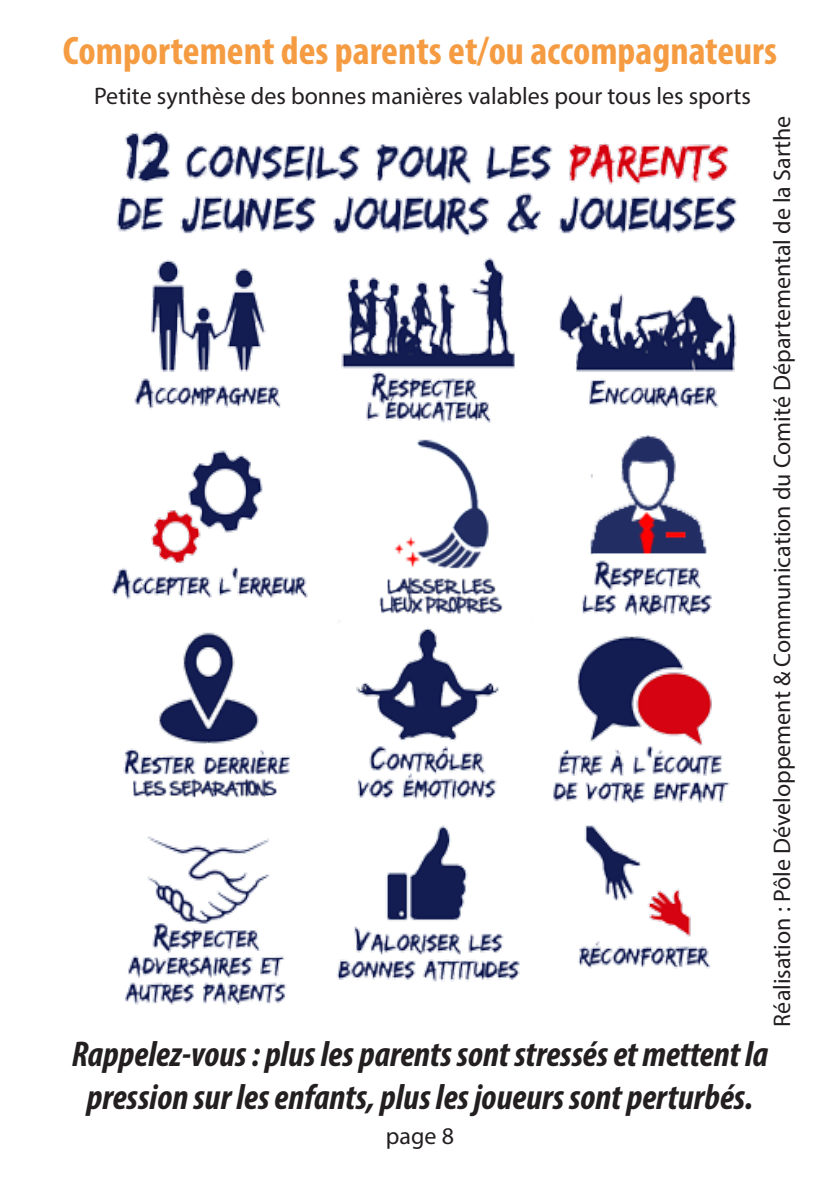
<style>
.page{position:relative;width:840px;height:1191px;background:#fff}
.page>*{position:absolute;margin:0;border:0;box-sizing:border-box;transform-origin:0 0}
.t1{font:700 condensed 40px "Myriad Pro";color:#f59c42}
.t2{font:italic 700 condensed 36px/43.2px "Myriad Pro";color:#231f20;text-align:center}
.t3{font:24px "Myriad Pro";color:#231f20}
</style>
<div class="page">
<img style="left:111px;top:131px;width:626px;height:874px">
<h1 class="t1" style="left:63px;top:26px;width:715px">Comportement des parents et/ou accompagnateurs</h1>
<p class="t3" style="left:94px;top:81px;width:658px">Petite synthèse des bonnes manières valables pour tous les sports</p>
<p class="t3" style="left:766px;top:1026px;width:912px;rotate:-90deg">Réalisation : Pôle Développement &amp; Communication du Comité Départemental de la Sarthe</p>
<h2 class="t2" style="left:72px;top:1031px;width:697px">Rappelez-vous : plus les parents sont stressés et mettent la pression sur les enfants, plus les joueurs sont perturbés.</h2>
<p class="t3" style="left:385px;top:1120px;width:70px">page 8</p>
</div>
